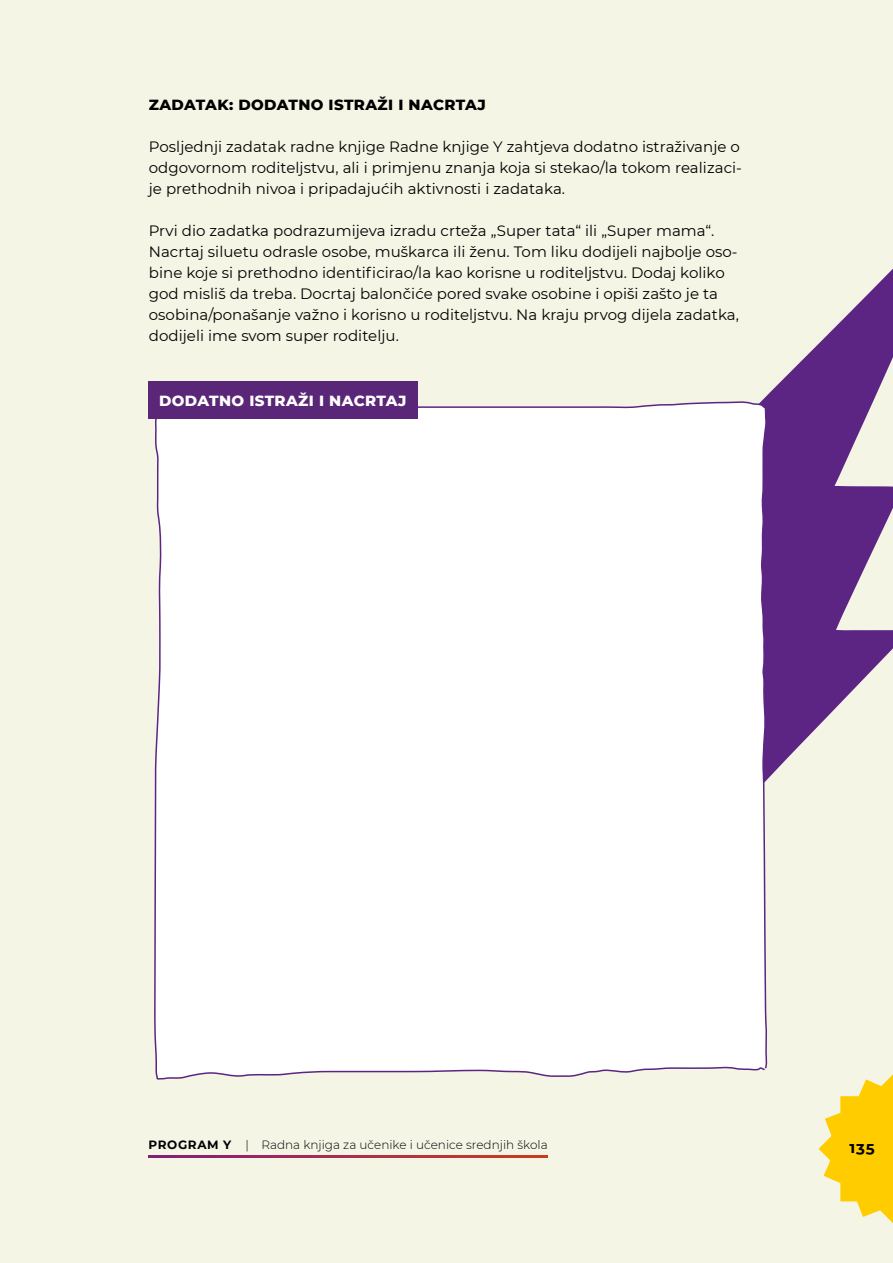
<style>
.page{position:relative;width:893px;height:1263px;background:#f5f5e6}
.page>*{position:absolute;margin:0;border:0;box-sizing:border-box;transform-origin:0 0}
.t1{font:15px/21px "Montserrat";letter-spacing:.005em;color:#000}
.t2{font:800 15px "Montserrat";letter-spacing:.025em;color:#000}
.t3{font:800 15px "Montserrat";letter-spacing:.025em;color:#fff}
.t4{font:700 15px "Montserrat";color:#000}
.t5{font:300 12px "Montserrat";letter-spacing:.005em;color:#000}
.s1{font-weight:700}
</style>
<div class="page">
<svg style="left:819px;top:1074px;width:74px;height:149px"></svg>
<hr style="left:149px;top:1156px;width:398px;height:1px;background:#812278">
<svg style="left:763px;top:268px;width:130px;height:511px;fill:#5c2483"></svg>
<svg style="left:153px;top:399px;width:615px;height:759px;background:#fcfbfa"></svg>
<div style="left:148px;top:382px;width:269px;height:37px;background:#5a2677"></div>
<p class="t2" style="left:149px;top:94px;width:339px">ZADATAK: DODATNO ISTRAŽI I NACRTAJ</p>
<p class="t1" style="left:149px;top:136px;width:595px">Posljednji zadatak radne knjige Radne knjige Y zahtjeva dodatno istraživanje o odgovornom roditeljstvu, ali i primjenu znanja koja si stekao/la tokom realizaci&shy;je prethodnih nivoa i pripadajućih aktivnosti i zadataka.</p>
<p class="t1" style="left:149px;top:220px;width:592px">Prvi dio zadatka podrazumijeva izradu crteža „Super tata“ ili „Super mama“.<br>Nacrtaj siluetu odrasle osobe, muškarca ili ženu. Tom liku dodijeli najbolje oso&shy;bine koje si prethodno identificirao/la kao korisne u roditeljstvu. Dodaj koliko god misliš da treba. Docrtaj balončiće pored svake osobine i opiši zašto je ta osobina/ponašanje važno i korisno u roditeljstvu. Na kraju prvog dijela zadatka, dodijeli ime svom super roditelju.</p>
<p class="t3" style="left:159px;top:389px;width:249px">DODATNO ISTRAŽI I NACRTAJ</p>
<p class="t5" style="left:148px;top:1136px;width:401px"><span class="s1">PROGRAM Y</span> | Radna knjiga za učenike i učenice srednjih škola</p>
<p class="t4" style="left:849px;top:1136px;width:27px">135</p>
</div>
